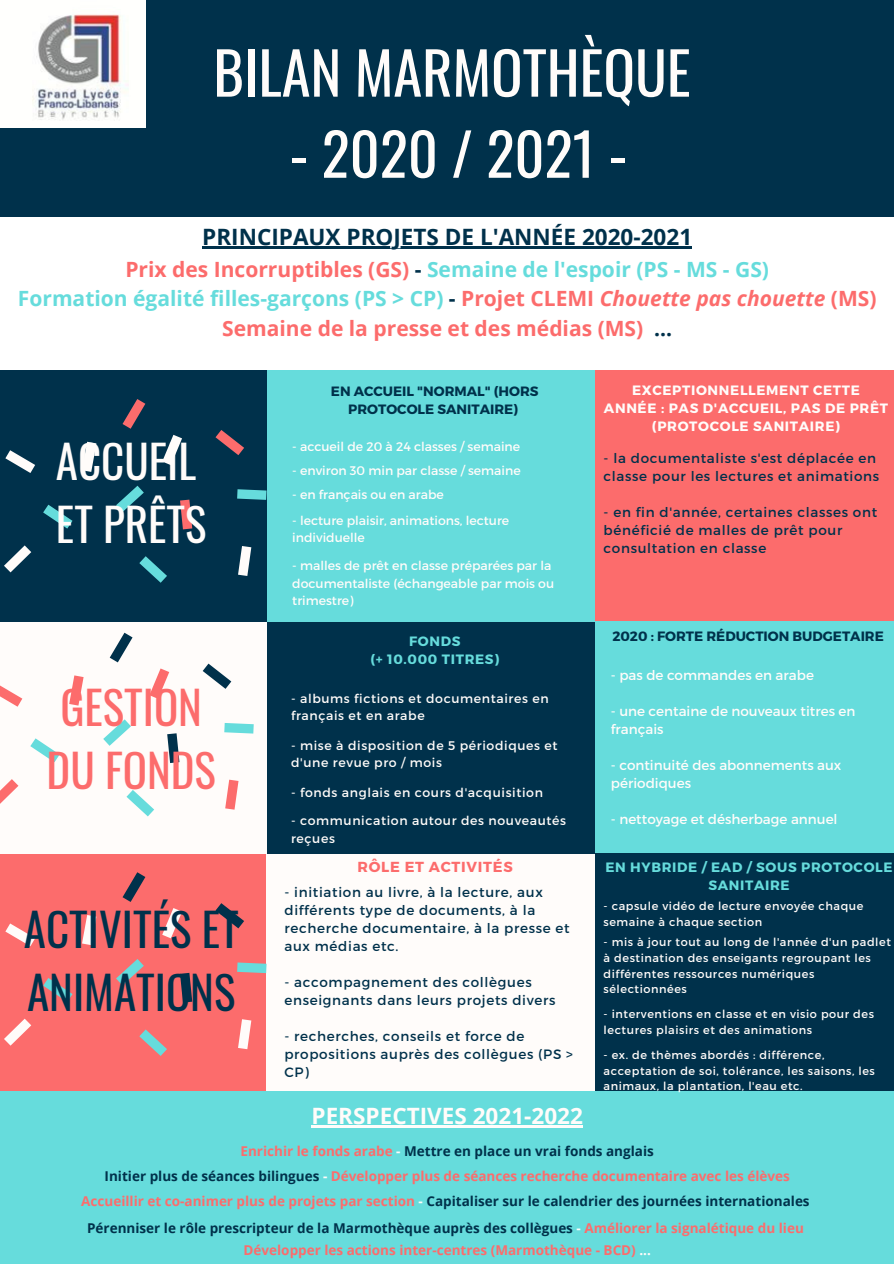
<style>
.page{position:relative;width:894px;height:1264px;background:#fff}
.page>*{position:absolute;margin:0;border:0;box-sizing:border-box;transform-origin:0 0}
.t1{font:58.5px "Oswald";color:#fffcfa}
.t2{font:45px/63px "Oswald";color:#00314b}
.t3{font:45px/63px "Oswald";color:#fffcfa}
.t4{font:45px "Oswald";color:#fc6c6c}
.t5{font:700 22.5px "Open Sans";color:#00314b}
.t6{font:700 22.5px "Open Sans";color:#fffcfa}
.t7{font:700 21px "Open Sans";color:#66dcdc}
.t8{font:700 21px "Open Sans";color:#fc6c6c}
.t9{font:700 14.55px "Montserrat";letter-spacing:.05em;color:#fc6c6c}
.t10{font:13.5px/18px "Montserrat";letter-spacing:.05em;color:#00314b}
.t11{font:700 13.5px "Open Sans";color:#00314b}
.t12{font:700 13.5px "Open Sans";color:#fc6c6c}
.t13{font:13.5px/18px "Montserrat";color:#fffcfa}
.t14{font:700 13.5px/18px "Montserrat";letter-spacing:.05em;color:#fffcfa;text-align:center}
.t15{font:700 13.5px/18.6px "Montserrat";color:#00314b;text-align:center}
.t16{font:700 13.5px/18px "Montserrat";letter-spacing:.05em;color:#66dcdc;text-align:center}
.t17{font:12.45px/17.4px "Montserrat";color:#fffcfa}
.t18{font:12.45px/17.2px "Montserrat";letter-spacing:.05em;color:#fffcfa}
.t19{font:11.25px/15.6px "Montserrat";letter-spacing:.05em;color:#fffcfa}
.s1{color:#fc6c6c}
.s2{color:#00314b}
.s3{font-style:italic;color:#fc6c6c}
.s4{color:#fffcfa}
</style>
<div class="page">
<div style="left:0;top:0;width:893px;height:1263px;background:#00314b"></div>
<div style="left:0;top:585px;width:267px;height:351px;background:#fffcfa"></div>
<div style="left:0;top:361px;width:653px;height:260px;background:#00314b"></div>
<div style="left:267px;top:361px;width:626px;height:260px;background:#66dcdc"></div>
<div style="left:0;top:854px;width:266px;height:237px;background:#fc6c6c"></div>
<div style="left:595px;top:361px;width:298px;height:261px;background:#fc6c6c"></div>
<svg style="left:43px;top:504px;width:29px;height:24px"></svg>
<svg style="left:4px;top:545px;width:27px;height:27px"></svg>
<svg style="left:180px;top:499px;width:12px;height:30px"></svg>
<svg style="left:116px;top:485px;width:28px;height:27px"></svg>
<svg style="left:82px;top:442px;width:14px;height:30px"></svg>
<svg style="left:5px;top:450px;width:30px;height:23px"></svg>
<svg style="left:162px;top:435px;width:20px;height:30px"></svg>
<svg style="left:122px;top:399px;width:23px;height:30px"></svg>
<svg style="left:215px;top:430px;width:29px;height:25px"></svg>
<svg style="left:238px;top:546px;width:13px;height:30px"></svg>
<svg style="left:237px;top:489px;width:29px;height:11px"></svg>
<svg style="left:139px;top:556px;width:28px;height:26px"></svg>
<svg style="left:30px;top:738px;width:30px;height:24px"></svg>
<svg style="left:0;top:779px;width:18px;height:25px"></svg>
<svg style="left:167px;top:733px;width:12px;height:30px"></svg>
<svg style="left:103px;top:719px;width:28px;height:26px"></svg>
<svg style="left:69px;top:675px;width:15px;height:30px"></svg>
<svg style="left:0;top:685px;width:22px;height:21px"></svg>
<svg style="left:149px;top:668px;width:20px;height:30px"></svg>
<svg style="left:110px;top:632px;width:22px;height:30px"></svg>
<svg style="left:203px;top:663px;width:28px;height:26px"></svg>
<svg style="left:225px;top:779px;width:13px;height:30px"></svg>
<svg style="left:224px;top:723px;width:30px;height:10px"></svg>
<svg style="left:126px;top:790px;width:28px;height:26px"></svg>
<svg style="left:893px;top:1245px;width:1px;height:18px"></svg>
<div style="left:267px;top:854px;width:400px;height:260px;background:#fffcfa"></div>
<div style="left:595px;top:622px;width:298px;height:260px;background:#66dcdc"></div>
<div style="left:595px;top:854px;width:298px;height:260px;background:#00314b"></div>
<svg style="left:43px;top:978px;width:29px;height:23px"></svg>
<svg style="left:4px;top:1018px;width:27px;height:27px"></svg>
<svg style="left:180px;top:972px;width:12px;height:30px"></svg>
<svg style="left:116px;top:959px;width:28px;height:26px"></svg>
<svg style="left:82px;top:915px;width:14px;height:30px"></svg>
<svg style="left:5px;top:923px;width:30px;height:23px"></svg>
<svg style="left:162px;top:908px;width:20px;height:30px"></svg>
<svg style="left:122px;top:872px;width:23px;height:30px"></svg>
<svg style="left:215px;top:903px;width:29px;height:25px"></svg>
<svg style="left:238px;top:1019px;width:13px;height:30px"></svg>
<svg style="left:237px;top:962px;width:29px;height:11px"></svg>
<svg style="left:139px;top:1029px;width:28px;height:26px"></svg>
<div style="left:0;top:218px;width:893px;height:152px;background:#fff"></div>
<div style="left:0;top:1091px;width:893px;height:172px;background:#66dcdc"></div>
<img style="left:0;top:0;width:145px;height:127px">
<hr style="left:202px;top:246px;width:490px;height:2px;background:#00314b">
<hr style="left:311px;top:1124px;width:271px;height:2px;background:#fffcfa">
<p class="t1" style="left:213px;top:27px;width:478px">BILAN MARMOTHÈQUE</p>
<p class="t1" style="left:289px;top:108px;width:340px">- 2020 / 2021 -</p>
<p class="t5" style="left:202px;top:221px;width:491px">PRINCIPAUX PROJETS DE L'ANNÉE 2020-2021</p>
<p class="t7" style="left:125px;top:254px;width:645px"><span class="s1">Prix des Incorruptibles (GS)</span> <span class="s2">-</span> Semaine de l'espoir (PS - MS - GS)</p>
<p class="t7" style="left:18px;top:284px;width:859px">Formation égalité filles-garçons (PS &gt; CP) <span class="s2">-</span> <span class="s1">Projet CLEMI</span> <span class="s3">Chouette pas chouette</span> <span class="s1">(MS)</span></p>
<p class="t8" style="left:222px;top:313px;width:451px">Semaine de la presse et des médias (MS) <span class="s2">...</span></p>
<p class="t3" style="left:56px;top:428px;width:152px">ACCUEIL<br>ET PRÊTS</p>
<p class="t4" style="left:60px;top:672px;width:143px">GESTION</p>
<p class="t4" style="left:47px;top:735px;width:171px">DU FONDS</p>
<p class="t2" style="left:24px;top:896px;width:216px">ACTIVITÉS ET<br>ANIMATIONS</p>
<p class="t15" style="left:331px;top:381px;width:209px">EN ACCUEIL "NORMAL" (HORS<br>PROTOCOLE SANITAIRE)</p>
<p class="t17" style="left:292px;top:437px;width:229px">- accueil de 20 à 24 classes / semaine</p>
<p class="t17" style="left:292px;top:461px;width:230px">- environ 30 min par classe / semaine</p>
<p class="t17" style="left:292px;top:485px;width:153px">- en français ou en arabe</p>
<p class="t17" style="left:292px;top:511px;width:218px">- lecture plaisir, animations, lecture individuelle</p>
<p class="t17" style="left:292px;top:556px;width:263px">- malles de prêt en classe préparées par la documentaliste (échangeable par mois ou trimestre)</p>
<p class="t16" style="left:409px;top:631px;width:53px">FONDS</p>
<p class="t16" style="left:370px;top:649px;width:130px">(+ 10.000 TITRES)</p>
<p class="t18" style="left:291px;top:689px;width:259px">- albums fictions et documentaires en français et en arabe</p>
<p class="t18" style="left:291px;top:736px;width:268px">- mise à disposition de 5 périodiques et d'une revue pro / mois</p>
<p class="t18" style="left:291px;top:783px;width:253px">- fonds anglais en cours d'acquisition</p>
<p class="t18" style="left:291px;top:811px;width:276px">- communication autour des nouveautés reçues</p>
<p class="t9" style="left:357px;top:857px;width:157px">RÔLE ET ACTIVITÉS</p>
<p class="t10" style="left:284px;top:882px;width:287px">- initiation au livre, à la lecture, aux différents type de documents, à la recherche documentaire, à la presse et aux médias etc.</p>
<p class="t10" style="left:284px;top:972px;width:272px">- accompagnement des collègues enseignants dans leurs projets divers</p>
<p class="t10" style="left:284px;top:1026px;width:290px">- recherches, conseils et force de propositions auprès des collègues (PS &gt;<br>CP)</p>
<p class="t14" style="left:603px;top:381px;width:285px">EXCEPTIONNELLEMENT CETTE<br>ANNÉE : PAS D'ACCUEIL, PAS DE PRÊT (PROTOCOLE SANITAIRE)</p>
<p class="t10" style="left:603px;top:449px;width:277px">- la documentaliste s'est déplacée en classe pour les lectures et animations</p>
<p class="t10" style="left:603px;top:503px;width:275px">- en fin d'année, certaines classes ont bénéficié de malles de prêt pour consultation en classe</p>
<p class="t15" style="left:612px;top:626px;width:273px">2020 : FORTE RÉDUCTION BUDGETAIRE</p>
<p class="t13" style="left:610px;top:665px;width:204px">- pas de commandes en arabe</p>
<p class="t13" style="left:610px;top:701px;width:246px">- une centaine de nouveaux titres en français</p>
<p class="t13" style="left:610px;top:755px;width:232px">- continuité des abonnements aux périodiques</p>
<p class="t13" style="left:610px;top:809px;width:228px">- nettoyage et désherbage annuel</p>
<p class="t16" style="left:605px;top:857px;width:288px">EN HYBRIDE / EAD / SOUS PROTOCOLE<br>SANITAIRE</p>
<p class="t19" style="left:603px;top:897px;width:261px">- capsule vidéo de lecture envoyée chaque semaine à chaque section</p>
<p class="t19" style="left:603px;top:934px;width:289px">- mis à jour tout au long de l'année d'un padlet à destination des enseigants regroupant les différentes ressources numériques sélectionnées</p>
<p class="t19" style="left:603px;top:1005px;width:272px">- interventions en classe et en visio pour des lectures plaisirs et des animations</p>
<p class="t19" style="left:603px;top:1046px;width:273px">- ex. de thèmes abordés : différence, acceptation de soi, tolérance, les saisons, les animaux, la plantation, l'eau etc.</p>
<p class="t6" style="left:311px;top:1099px;width:273px">PERSPECTIVES 2021-2022</p>
<p class="t11" style="left:240px;top:1141px;width:415px"><span class="s1">Enrichir le fonds arabe</span> <span class="s4">-</span> Mettre en place un vrai fonds anglais</p>
<p class="t12" style="left:104px;top:1166px;width:686px"><span class="s2">Initier plus de séances bilingues</span> <span class="s4">-</span> Développer plus de séances recherche documentaire avec les élèves</p>
<p class="t11" style="left:81px;top:1191px;width:729px"><span class="s1">Accueillir et co-animer plus de projets par section</span> <span class="s4">-</span> Capitaliser sur le calendrier des journées internationales</p>
<p class="t11" style="left:87px;top:1218px;width:718px">Pérenniser le rôle prescripteur de la Marmothèque auprès des collègues <span class="s4">-</span> <span class="s1">Améliorer la signalétique du lieu</span></p>
<p class="t12" style="left:243px;top:1240px;width:409px">Développer les actions inter-centres (Marmothèque - BCD) <span class="s4">...</span></p>
</div>
